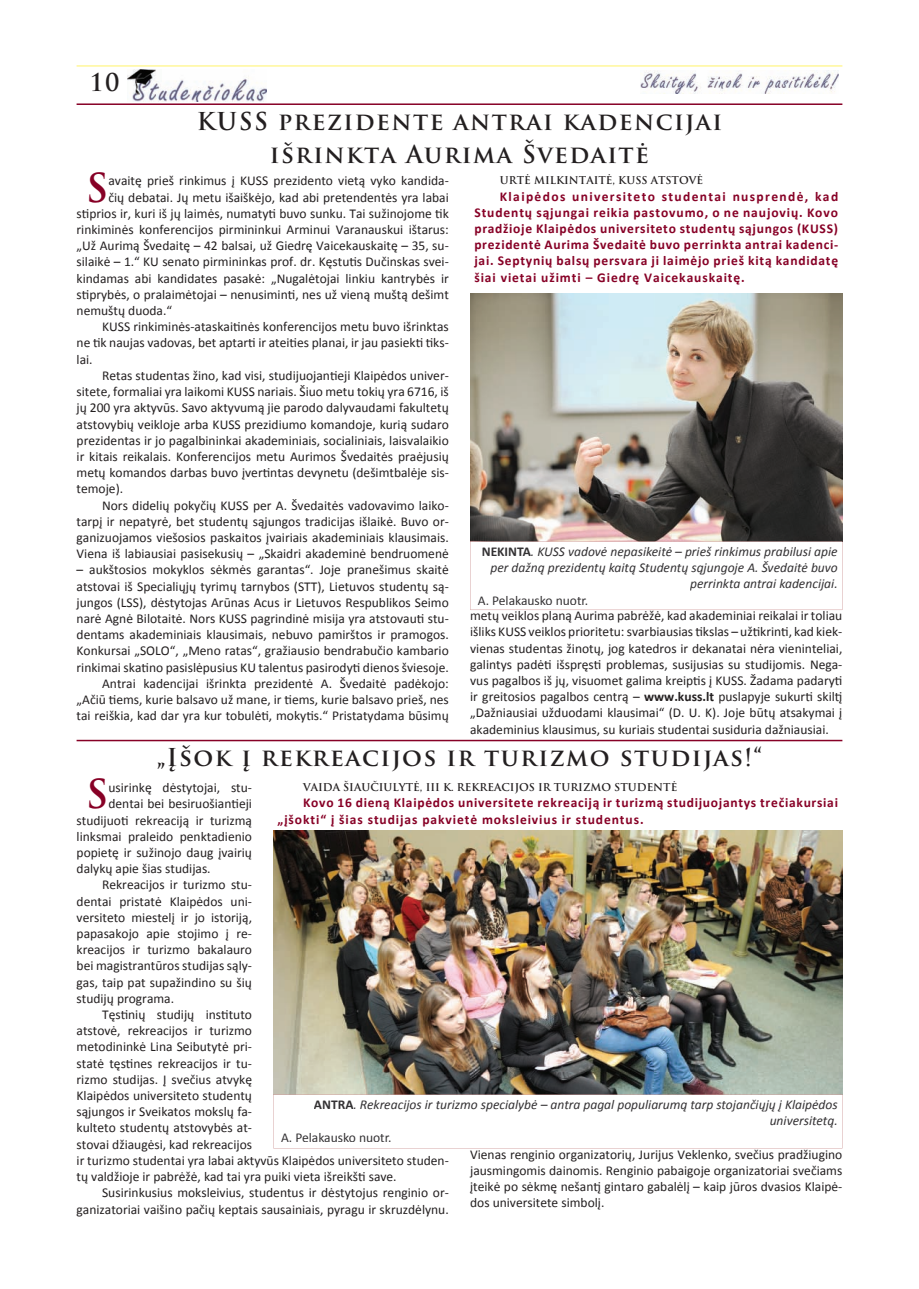
<style>
.page{position:relative;width:919px;height:1289px;background:#fff}
.page>*{position:absolute;margin:0;border:0;box-sizing:border-box;transform-origin:0 0}
.t1{font:700 38.85px "Trajan Pro";color:#870126}
.t2{font:700 24px/33px "Trajan Pro";letter-spacing:.06em;color:#231f20;text-align:center}
.t3{font:13.5px/16.2px "Calibri";color:#231f20;text-align:justify}
.t4{font:700 13.5px/16.2px "Calibri";letter-spacing:.055em;color:#870126;text-align:justify}
.t5{font:italic 13.5px/16.2px "Calibri";color:#333133;text-align:right}
.t6{font:13.5px "Calibri";color:#333133}
.t7{font:700 10.5px "Trajan Pro";color:#231f20}
.s1{font-weight:700;font-style:normal}
.s2{font-weight:700}
</style>
<div class="page">
<hr style="left:77px;top:103px;width:765px;height:2px;background:#870126">
<hr style="left:77px;top:65px;width:765px;height:2px;background:#fff79a">
<img style="left:640px;top:70px;width:198px;height:23px">
<img style="left:128px;top:69px;width:139px;height:32px">
<img style="left:470px;top:293px;width:372px;height:248px">
<hr style="left:77px;top:739px;width:765px;height:2px;background:#870126">
<img style="left:273px;top:830px;width:569px;height:264px">
<svg style="left:470px;top:541px;width:372px;height:69px"></svg>
<svg style="left:273px;top:1094px;width:569px;height:54px"></svg>
<h2 class="t2" style="left:89px;top:66px;width:32px">10</h2>
<h2 class="t2" style="left:197px;top:105px;width:526px">KUSS prezidente antrai kadencijai išrinkta Aurima Švedaitė</h2>
<p class="t7" style="left:500px;top:174px;width:205px">URTĖ MILKINTAITĖ, KUSS ATSTOVĖ</p>
<p class="t4" style="left:474px;top:188px;width:365px;text-indent:26px">Klaipėdos universiteto studentai nusprendė, kad Studentų sąjungai reikia pastovumo, o ne naujovių. Kovo pradžioje Klaipėdos universiteto studentų sąjungos (KUSS) prezidentė Aurima Švedaitė buvo perrinkta antrai kadenci&shy;jai. Septynių balsų persvara ji laimėjo prieš kitą kandidatę šiai vietai užimti – Giedrę Vaicekauskaitę.</p>
<h1 class="t1" style="left:86px;top:163px;width:24px">S</h1>
<p class="t3" style="left:108px;top:173px;width:342px">avaitę prieš rinkimus į KUSS prezidento vietą vyko kandida-</p>
<p class="t3" style="left:108px;top:189px;width:342px">čių debatai. Jų metu išaiškėjo, kad abi pretendentės yra labai</p>
<p class="t3" style="left:77px;top:205px;width:374px">stiprios ir, kuri iš jų laimės, numatyti buvo sunku. Tai sužinojome tik</p>
<p class="t3" style="left:77px;top:221px;width:374px">rinkiminės konferencijos pirmininkui Arminui Varanauskui ištarus:</p>
<p class="t3" style="left:77px;top:238px;width:374px">„Už Aurimą Švedaitę – 42 balsai, už Giedrę Vaicekauskaitę – 35, su-</p>
<p class="t3" style="left:77px;top:254px;width:374px">silaikė – 1.“ KU senato pirmininkas prof. dr. Kęstutis Dučinskas svei-</p>
<p class="t3" style="left:77px;top:270px;width:374px">kindamas abi kandidates pasakė: „Nugalėtojai linkiu kantrybės ir</p>
<p class="t3" style="left:77px;top:286px;width:374px">stiprybės, o pralaimėtojai – nenusiminti, nes už vieną muštą dešimt</p>
<p class="t3" style="left:77px;top:302px;width:97px">nemuštų duoda.“</p>
<p class="t3" style="left:102px;top:319px;width:348px">KUSS rinkiminės-ataskaitinės konferencijos metu buvo išrinktas</p>
<p class="t3" style="left:77px;top:335px;width:374px">ne tik naujas vadovas, bet aptarti ir ateities planai, ir jau pasiekti tiks-</p>
<p class="t3" style="left:77px;top:351px;width:18px">lai.</p>
<p class="t3" style="left:102px;top:367px;width:348px">Retas studentas žino, kad visi, studijuojantieji Klaipėdos univer-</p>
<p class="t3" style="left:77px;top:383px;width:374px">sitete, formaliai yra laikomi KUSS nariais. Šiuo metu tokių yra 6716, iš</p>
<p class="t3" style="left:77px;top:400px;width:374px">jų 200 yra aktyvūs. Savo aktyvumą jie parodo dalyvaudami fakultetų</p>
<p class="t3" style="left:77px;top:416px;width:374px">atstovybių veikloje arba KUSS prezidiumo komandoje, kurią sudaro</p>
<p class="t3" style="left:77px;top:432px;width:374px">prezidentas ir jo pagalbininkai akademiniais, socialiniais, laisvalaikio</p>
<p class="t3" style="left:77px;top:448px;width:374px">ir kitais reikalais. Konferencijos metu Aurimos Švedaitės praėjusių</p>
<p class="t3" style="left:77px;top:464px;width:374px">metų komandos darbas buvo įvertintas devynetu (dešimtbalėje sis-</p>
<p class="t3" style="left:77px;top:481px;width:48px">temoje).</p>
<p class="t3" style="left:102px;top:497px;width:348px">Nors didelių pokyčių KUSS per A. Švedaitės vadovavimo laiko-</p>
<p class="t3" style="left:77px;top:513px;width:374px">tarpį ir nepatyrė, bet studentų sąjungos tradicijas išlaikė. Buvo or-</p>
<p class="t3" style="left:77px;top:529px;width:374px">ganizuojamos viešosios paskaitos įvairiais akademiniais klausimais.</p>
<p class="t3" style="left:77px;top:545px;width:374px">Viena iš labiausiai pasisekusių – „Skaidri akademinė bendruomenė</p>
<p class="t3" style="left:77px;top:562px;width:374px;text-align:right">– aukštosios mokyklos sėkmės garantas“. Joje pranešimus skaitė atstovai iš Specialiųjų tyrimų tarnybos (STT), Lietuvos studentų są&shy;jungos (LSS), dėstytojas Arūnas Acus ir Lietuvos Respublikos Seimo narė Agnė Bilotaitė. Nors KUSS pagrindinė misija yra atstovauti stu&shy;dentams akademiniais klausimais, nebuvo pamirštos ir pramogos.<br>Konkursai „SOLO“, „Meno ratas“, gražiausio bendrabučio kambario rinkimai skatino pasislėpusius KU talentus pasirodyti dienos šviesoje.<br>Antrai kadencijai išrinkta prezidentė A. Švedaitė padėkojo: „Ačiū tiems, kurie balsavo už mane, ir tiems, kurie balsavo prieš, nes tai reiškia, kad dar yra kur tobulėti, mokytis.“ Pristatydama būsimų</p>
<p class="t5" style="left:481px;top:543px;width:357px"><span class="s1">NEKINTA</span>. KUSS vadovė nepasikeitė – prieš rinkimus prabilusi apie per dažną prezidentų kaitą Studentų sąjungoje A. Švedaitė buvo perrinkta antrai kadencijai.</p>
<p class="t6" style="left:478px;top:591px;width:112px">A. Pelakausko nuotr.</p>
<p class="t3" style="left:470px;top:607px;width:374px">metų veiklos planą Aurima pabrėžė, kad akademiniai reikalai ir toliau išliks KUSS veiklos prioritetu: svarbiausias tikslas – užtikrinti, kad kiek&shy;vienas studentas žinotų, jog katedros ir dekanatai nėra vieninteliai, galintys padėti išspręsti problemas, susijusias su studijomis. Nega&shy;vus pagalbos iš jų, visuomet galima kreiptis į KUSS. Žadama padaryti ir greitosios pagalbos centrą – <span class="s2">www.kuss.lt</span> puslapyje sukurti skiltį „Dažniausiai užduodami klausimai“ (D. U. K). Joje būtų atsakymai į akademinius klausimus, su kuriais studentai susiduria dažniausiai.</p>
<h2 class="t2" style="left:157px;top:740px;width:607px">„Įšok į rekreacijos ir turizmo studijas!“</h2>
<p class="t7" style="left:303px;top:780px;width:375px">VAIDA ŠIAUČIULYTĖ, III K. REKREACIJOS IR TURIZMO STUDENTĖ</p>
<p class="t4" style="left:277px;top:794px;width:562px;text-indent:26px">Kovo 16 dieną Klaipėdos universitete rekreaciją ir turizmą studijuojantys trečiakursiai „įšokti“ į šias studijas pakvietė moksleivius ir studentus.</p>
<h1 class="t1" style="left:86px;top:770px;width:24px">S</h1>
<p class="t3" style="left:108px;top:779px;width:145px">usirinkę dėstytojai, stu-</p>
<p class="t3" style="left:108px;top:795px;width:145px">dentai bei besiruošiantieji</p>
<p class="t3" style="left:77px;top:812px;width:177px">studijuoti rekreaciją ir turizmą</p>
<p class="t3" style="left:77px;top:828px;width:177px">linksmai praleido penktadienio</p>
<p class="t3" style="left:77px;top:844px;width:177px">popietę ir sužinojo daug įvairių</p>
<p class="t3" style="left:77px;top:860px;width:136px">dalykų apie šias studijas.</p>
<p class="t3" style="left:102px;top:876px;width:151px">Rekreacijos ir turizmo stu-</p>
<p class="t3" style="left:77px;top:893px;width:177px">dentai pristatė Klaipėdos uni-</p>
<p class="t3" style="left:77px;top:909px;width:177px">versiteto miestelį ir jo istoriją,</p>
<p class="t3" style="left:77px;top:925px;width:177px">papasakojo apie stojimo į re-</p>
<p class="t3" style="left:77px;top:941px;width:177px">kreacijos ir turizmo bakalauro</p>
<p class="t3" style="left:77px;top:957px;width:177px">bei magistrantūros studijas sąly-</p>
<p class="t3" style="left:77px;top:974px;width:177px">gas, taip pat supažindino su šių</p>
<p class="t3" style="left:77px;top:990px;width:99px">studijų programa.</p>
<p class="t3" style="left:102px;top:1006px;width:151px">Tęstinių studijų instituto</p>
<p class="t3" style="left:77px;top:1022px;width:177px">atstovė, rekreacijos ir turizmo</p>
<p class="t3" style="left:77px;top:1038px;width:177px">metodininkė Lina Seibutytė pri-</p>
<p class="t3" style="left:77px;top:1055px;width:177px">statė tęstines rekreacijos ir tu-</p>
<p class="t3" style="left:77px;top:1071px;width:177px">rizmo studijas. Į svečius atvykę</p>
<p class="t3" style="left:77px;top:1087px;width:177px">Klaipėdos universiteto studentų</p>
<p class="t3" style="left:77px;top:1103px;width:177px">sąjungos ir Sveikatos mokslų fa-</p>
<p class="t3" style="left:77px;top:1119px;width:177px">kulteto studentų atstovybės at-</p>
<p class="t3" style="left:77px;top:1136px;width:177px">stovai džiaugėsi, kad rekreacijos</p>
<p class="t3" style="left:77px;top:1152px;width:374px">ir turizmo studentai yra labai aktyvūs Klaipėdos universiteto studen-</p>
<p class="t3" style="left:77px;top:1168px;width:321px">tų valdžioje ir pabrėžė, kad tai yra puiki vieta išreikšti save.</p>
<p class="t3" style="left:102px;top:1184px;width:348px">Susirinkusius moksleivius, studentus ir dėstytojus renginio or-</p>
<p class="t3" style="left:77px;top:1200px;width:374px">ganizatoriai vaišino pačių keptais sausainiais, pyragu ir skruzdėlynu.</p>
<p class="t5" style="left:314px;top:1096px;width:525px"><span class="s1">ANTRA</span>. Rekreacijos ir turizmo specialybė – antra pagal populiarumą tarp stojančiųjų į Klaipėdos universitetą.</p>
<p class="t6" style="left:281px;top:1128px;width:112px">A. Pelakausko nuotr.</p>
<p class="t3" style="left:470px;top:1145px;width:374px">Vienas renginio organizatorių, Jurijus Veklenko, svečius pradžiugino jausmingomis dainomis. Renginio pabaigoje organizatoriai svečiams įteikė po sėkmę nešantį gintaro gabalėlį – kaip jūros dvasios Klaipė&shy;dos universitete simbolį.</p>
</div>
